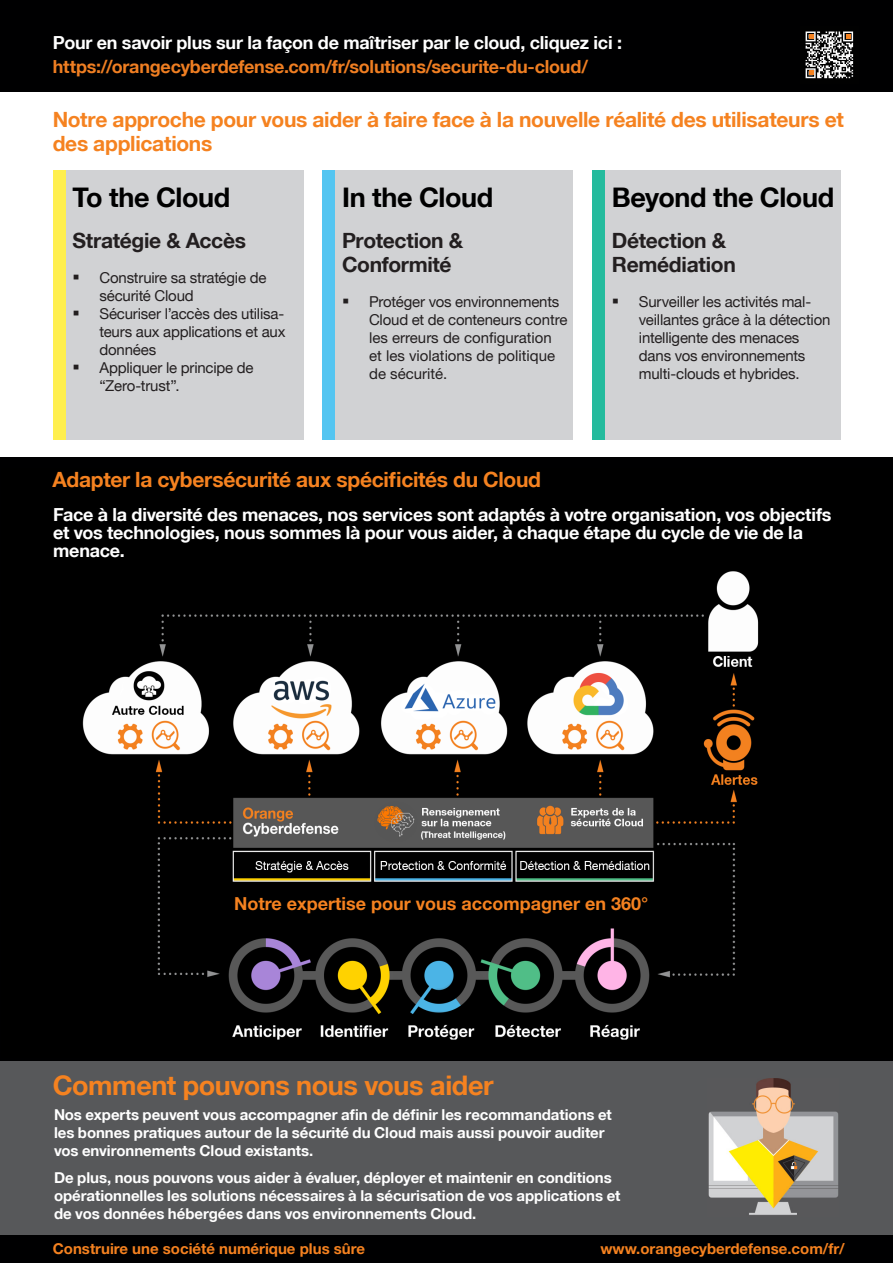
<style>
.page{position:relative;width:893px;height:1263px;background:#fff}
.page>*{position:absolute;margin:0;border:0;box-sizing:border-box;transform-origin:0 0}
.t1{font:700 27px "Helvetica Neue";letter-spacing:-.015em;color:#000}
.t2{font:700 27px "Helvetica Neue";letter-spacing:-.015em;color:#f58220}
.t3{font:700 21px/24px "Helvetica Neue";letter-spacing:-.015em;color:#f58220}
.t4{font:700 21px/24px "Helvetica Neue";letter-spacing:-.015em;color:#231f20}
.t5{font:700 18px/18px "Helvetica Neue";letter-spacing:-.015em;color:#fff}
.t6{font:700 18px "Helvetica Neue";letter-spacing:-.015em;color:#ef7e22}
.t7{font:700 18px "Helvetica Neue LT Std";color:#f58220}
.t8{font:700 15px/18px "Helvetica Neue";letter-spacing:-.005em;color:#fff}
.t9{font:15px/18px "Helvetica Neue";letter-spacing:-.015em;color:#231f20}
.t10{font:700 15px "Helvetica Neue LT Std";color:#f58220}
.t11{font:15px/18px "Helvetica Neue LT Std";color:#231f20}
.s1{font-family:"Arial Narrow";font-size:21px}
.s2{font-family:"Helvetica Neue LT Std"}
</style>
<div class="page">
<div style="left:0;top:0;width:893px;height:91px;background:#000001"></div>
<div style="left:0;top:457px;width:893px;height:604px;background:#000001"></div>
<div style="left:0;top:1225px;width:893px;height:38px;background:#000001"></div>
<img style="left:82px;top:571px;width:677px;height:469px">
<div style="left:592px;top:170px;width:248px;height:270px;background:#d1d2d4"></div>
<div style="left:53px;top:170px;width:251px;height:270px;background:#d1d2d4"></div>
<div style="left:53px;top:170px;width:12px;height:270px;background:#ffef4e"></div>
<div style="left:322px;top:170px;width:251px;height:270px;background:#d1d2d4"></div>
<div style="left:322px;top:170px;width:13px;height:270px;background:#54c5f1"></div>
<div style="left:592px;top:170px;width:13px;height:270px;background:#24bb9d"></div>
<div style="left:0;top:1061px;width:893px;height:173px;background:#57585a"></div>
<img style="left:708px;top:1078px;width:131px;height:137px">
<img style="left:805px;top:31px;width:49px;height:48px">
<svg style="left:809px;top:35px;width:4px;height:4px"></svg>
<svg style="left:846px;top:35px;width:4px;height:4px"></svg>
<svg style="left:809px;top:71px;width:4px;height:4px"></svg>
<p class="t5" style="left:53px;top:33px;width:571px">Pour en savoir plus sur la façon de maîtriser par le cloud, cliquez ici :</p>
<p class="t6" style="left:53px;top:55px;width:537px">https://orangecyberdefense.com/fr/solutions/securite-du-cloud/</p>
<h2 class="t3" style="left:53px;top:107px;width:792px">Notre approche pour vous aider à faire face à la nouvelle réalité des utilisateurs et des applications</h2>
<h1 class="t1" style="left:72px;top:181px;width:159px">To the Cloud</h1>
<h2 class="t4" style="left:72px;top:228px;width:175px">Stratégie &amp; Accès</h2>
<p class="t9" style="left:99px;top:268px;width:168px;text-indent:-27px"><span class="s1">▪</span> Construire sa stratégie de sécurité Cloud</p>
<p class="t9" style="left:99px;top:304px;width:187px;text-align:justify;text-indent:-27px"><span class="s1">▪</span> Sécuriser l’accès des utilisa&shy;teurs aux applications et aux données</p>
<p class="t9" style="left:99px;top:358px;width:156px;text-indent:-27px"><span class="s1">▪</span> Appliquer le principe de “Zero-trust”.</p>
<h1 class="t1" style="left:342px;top:181px;width:153px">In the Cloud</h1>
<h2 class="t4" style="left:342px;top:228px;width:123px">Protection &amp;<br>Conformité</h2>
<p class="t9" style="left:369px;top:292px;width:200px;text-indent:-27px"><span class="s1">▪</span> Protéger vos environnements<br>Cloud et de conteneurs <span class="s2">contre</span></p>
<p class="t11" style="left:369px;top:328px;width:188px">les erreurs de configuration et les violations de politique de sécurité.</p>
<h2 class="t3" style="left:53px;top:467px;width:490px">Adapter la cybersécurité aux spécificités du Cloud</h2>
<h1 class="t1" style="left:612px;top:181px;width:224px">Beyond the Cloud</h1>
<h2 class="t4" style="left:612px;top:228px;width:125px">Détection &amp;<br>Remédiation</h2>
<p class="t9" style="left:639px;top:292px;width:193px;text-indent:-27px"><span class="s1">▪</span> Surveiller les activités mal&shy;veillantes grâce à la détection intelligente des menaces dans vos environnements multi-clouds et hybrides.</p>
<p class="t5" style="left:53px;top:505px;width:780px">Face à la diversité des menaces, nos services sont adaptés à votre organisation, vos objectifs et vos technologies, nous sommes là pour vous aider, à chaque étape du cycle de vie de la menace.</p>
<p class="t7" style="left:234px;top:893px;width:416px">Notre expertise pour vous accompagner en 360°</p>
<h1 class="t2" style="left:53px;top:1069px;width:442px">Comment pouvons nous vous aider</h1>
<p class="t8" style="left:54px;top:1105px;width:559px">Nos experts peuvent vous accompagner afin de définir les recommandations et les bonnes pratiques autour de la sécurité du Cloud mais aussi pouvoir auditer vos environnements Cloud existants.</p>
<p class="t8" style="left:54px;top:1168px;width:568px">De plus, nous pouvons vous aider à évaluer, déployer et maintenir en conditions opérationnelles les solutions nécessaires à la sécurisation de vos applications et de vos données hébergées dans vos environnements Cloud.</p>
<p class="t10" style="left:53px;top:1239px;width:314px">Construire une société numérique plus sûre</p>
<p class="t10" style="left:600px;top:1239px;width:246px">www.orangecyberdefense.com/fr/</p>
</div>
